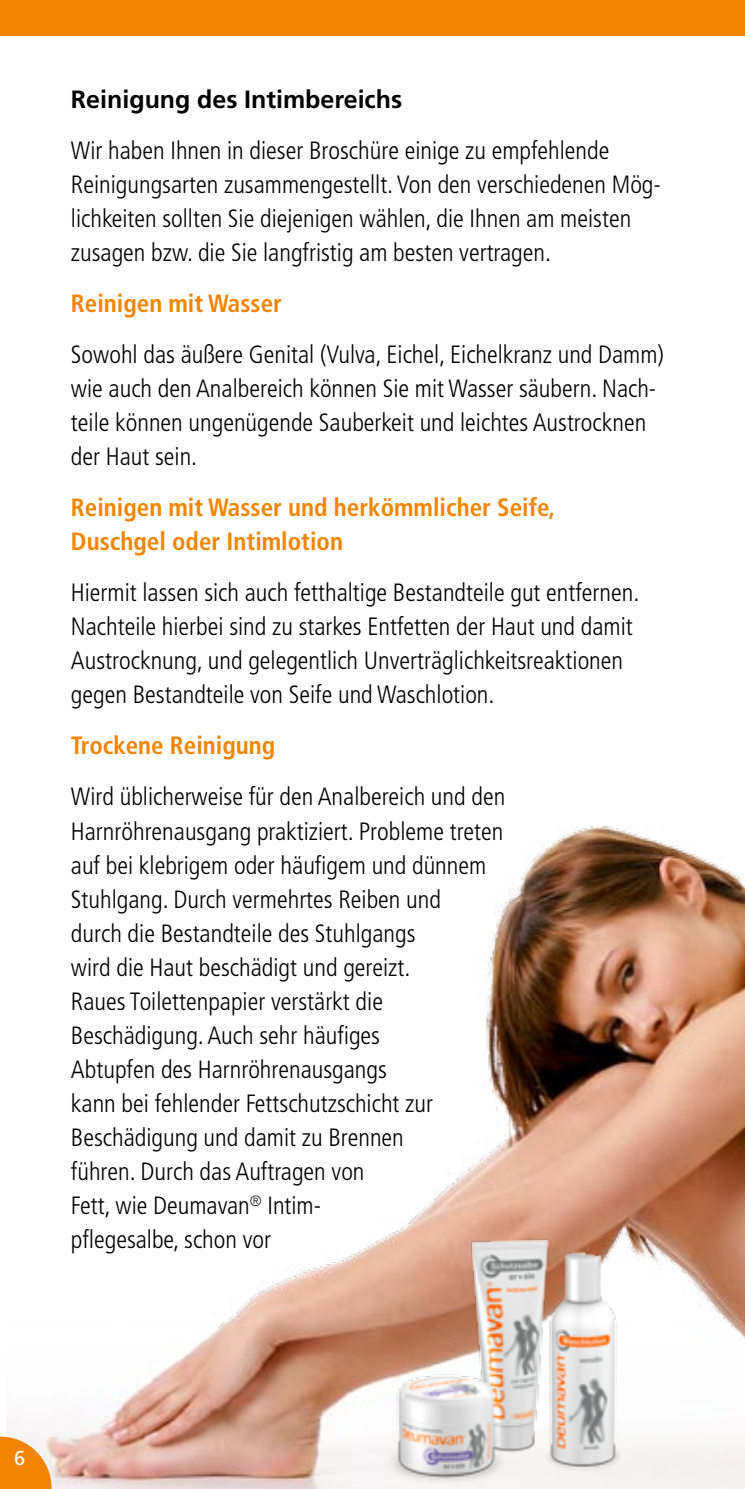
<style>
.page{position:relative;width:745px;height:1489px;background:#fff}
.page>*{position:absolute;margin:0;border:0;box-sizing:border-box;transform-origin:0 0}
.t1{font:300 condensed 25px/34px "Frutiger LT";color:#000}
.t2{font:700 condensed 25px/34px "Frutiger LT";color:#f18500}
.t3{font:700 25px "Frutiger LT";color:#000}
</style>
<div class="page">
<img style="left:46px;top:826px;width:698px;height:662px">
<div style="left:0;top:0;width:744px;height:35px;background:#f18500"></div>
<hr style="left:744px;top:0;width:1px;height:35px;background:#f18500">
<img style="left:340px;top:1214px;width:312px;height:274px">
<svg style="left:0;top:1436px;width:52px;height:52px"></svg>
<p class="t3" style="left:71px;top:84px;width:332px">Reinigung des Intimbereichs</p>
<p class="t1" style="left:71px;top:133px;width:589px">Wir haben Ihnen in dieser Broschüre einige zu empfehlende Rei-nigungsarten zusammengestellt. Von den verschiedenen Mög&shy;lichkeiten sollten Sie diejenigen wählen, die Ihnen am meisten zusagen bzw. die Sie langfristig am besten vertragen.</p>
<p class="t2" style="left:71px;top:286px;width:212px">Reinigen mit Wasser</p>
<p class="t1" style="left:71px;top:338px;width:594px">Sowohl das äußere Genital (Vulva, Eichel, Eichelkranz und Damm) wie auch den Analbereich können Sie mit Wasser säubern. Nach&shy;teile können ungenügende Sauberkeit und leichtes Austrocknen der Haut sein.</p>
<p class="t2" style="left:71px;top:490px;width:485px">Reinigen mit Wasser und herkömmlicher Seife,<br>Duschgel oder Intimlotion</p>
<p class="t1" style="left:71px;top:576px;width:569px">Hiermit lassen sich auch fetthaltige Bestandteile gut entfernen.<br>Nachteile hierbei sind zu starkes Entfetten der Haut und damit Austrocknung, und gelegentlich Unverträglichkeitsreaktionen gegen Bestandteile von Seife und Waschlotion.</p>
<p class="t2" style="left:71px;top:728px;width:206px">Trockene Reinigung</p>
<p class="t1" style="left:71px;top:780px;width:435px">Wird üblicherweise für den Analbereich und den Harnröhrenausgang praktiziert. Probleme treten auf bei klebrigem oder häufigem und dünnem Stuhlgang. Durch vermehrtes Reiben und<br>durch die Bestandteile des Stuhlgangs<br>wird die Haut beschädigt und gereizt.<br>Raues Toilettenpapier verstärkt die Beschädigung. Auch sehr häufiges<br>Abtupfen des Harnröhrenausgangs<br>kann bei fehlender Fettschutzschicht zur Beschädigung und damit zu Brennen<br>führen. Durch das Auftragen von<br>Fett, wie Deumavan<sup>®</sup> Intim-<br>pflegesalbe, schon vor</p>
</div>
